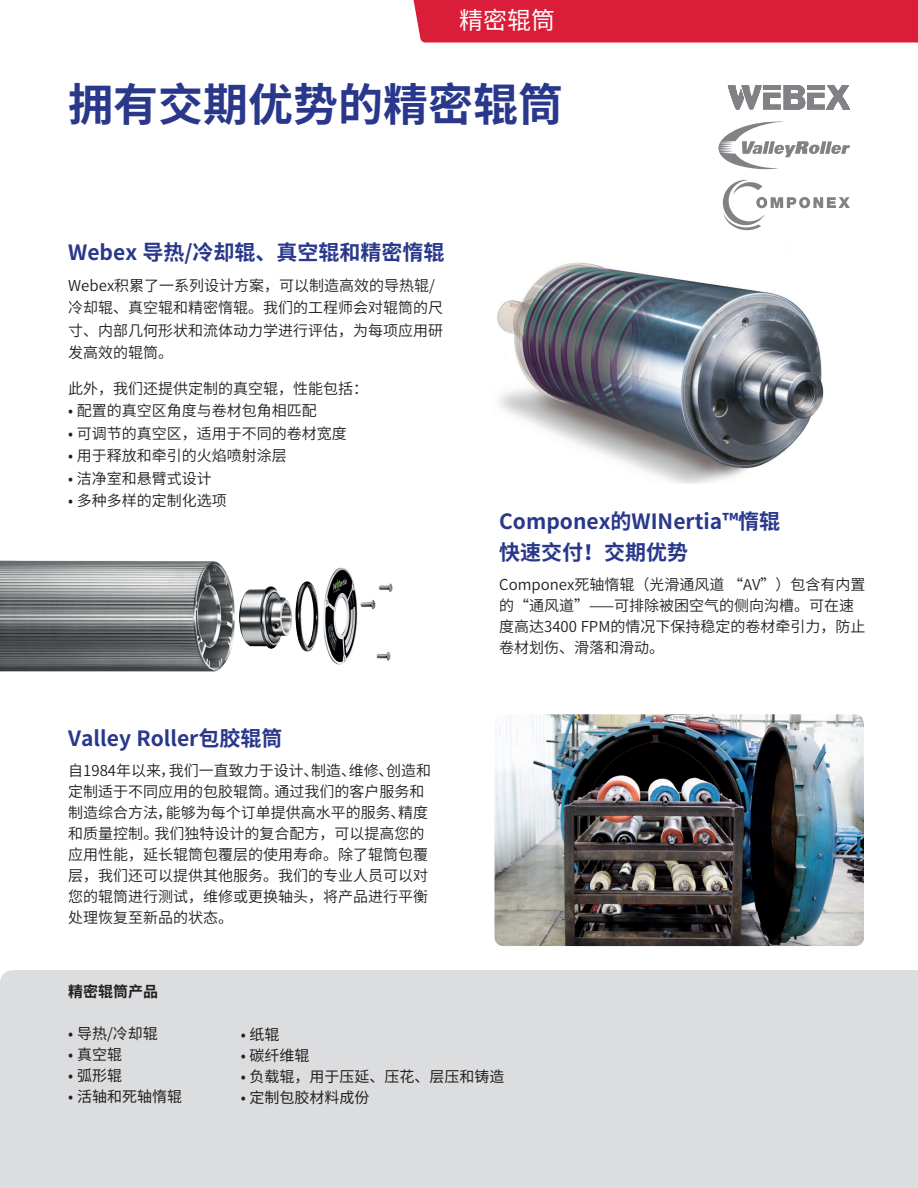
<style>
.page{position:relative;width:918px;height:1188px;background:#fff}
.page>*{position:absolute;margin:0;border:0;box-sizing:border-box;transform-origin:0 0}
.t1{font:700 45px "Source Han Sans CN";color:#29388b}
.t2{font:24px "Source Han Sans CN";color:#fff}
.t3{font:700 21px/31px "Source Han Sans CN";color:#29388b}
.t4{font:15px/21px "Source Han Sans CN";color:#231f20}
.t5{font:15px "Source Han Sans CN";color:#231f20}
.t6{font:700 15px "Source Han Sans CN";color:#231f20}
.s1{font-style:inherit}
</style>
<div class="page">
<div style="left:413px;top:0;width:505px;height:43px;background:#da1d39"></div>
<div style="left:0;top:970px;width:918px;height:218px;background:#dcdddf"></div>
<img style="left:497px;top:262px;width:327px;height:222px">
<img style="left:495px;top:714px;width:369px;height:232px">
<svg style="left:727px;top:85px;width:123px;height:25px"></svg>
<div style="left:807px;top:85px;width:18px;height:5px;background:#808285"></div>
<svg style="left:718px;top:121px;width:132px;height:49px"></svg>
<svg style="left:723px;top:180px;width:127px;height:50px"></svg>
<img style="left:0;top:560px;width:393px;height:112px">
<h2 class="t2" style="left:459px;top:6px;width:97px">精密辊筒</h2>
<h1 class="t1" style="left:68px;top:79px;width:497px">拥有交期优势的精密辊筒</h1>
<h3 class="t3" style="left:68px;top:237px;width:378px">Webex 导热/冷却辊、真空辊和精密惰辊</h3>
<p class="t4" style="left:68px;top:275px;width:376px;line-height:22.5px">Webex积累了一系列设计方案，可以制造高效的导热辊/冷却辊、真空辊和精密惰辊。我们的工程师会对辊筒的尺寸、内部几何形状和流体动力学进行评估，为每项应用研发高效的辊筒。</p>
<p class="t4" style="left:68px;top:378px;width:301px">此外，我们还提供定制的真空辊，性能包括：</p>
<p class="t4" style="left:68px;top:401px;width:250px">• 配置的真空区角度与卷材包角相匹配</p>
<p class="t4" style="left:68px;top:423px;width:280px">• 可调节的真空区，适用于不同的卷材宽度</p>
<p class="t4" style="left:68px;top:446px;width:220px">• 用于释放和牵引的火焰喷射涂层</p>
<p class="t4" style="left:68px;top:468px;width:145px">• 洁净室和悬臂式设计</p>
<p class="t4" style="left:68px;top:491px;width:160px">• 多种多样的定制化选项</p>
<h3 class="t3" style="left:68px;top:724px;width:216px">Valley Roller包胶辊筒</h3>
<p class="t4" style="left:68px;top:760px;width:364px">自1984年以来，我们一直致力于设计、制造、维修、创造和定制适于不同应用的包胶辊筒。通过我们的客户服务和制造综合方法，能够为每个订单提供高水平的服务、精度和质量控制。我们独特设计的复合配方，可以提高您的应用性能，延长辊筒包覆层的使用寿命。除了辊筒包覆层，我们还可以提供其他服务。我们的专业人员可以对您的辊筒进行测试，维修或更换轴头，将产品进行平衡处理恢复至新品的状态。</p>
<h3 class="t3" style="left:499px;top:506px;width:283px">Componex的WINertia™惰辊快速交付！交期优势</h3>
<p class="t4" style="left:499px;top:574px;width:368px">Componex死轴惰辊（光滑通风道 <span class="s1">“</span>AV<span class="s1">”</span>）包含有内置的“通风道”——可排除被困空气的侧向沟槽。可在速度高达3400 FPM的情况下保持稳定的卷材牵引力，防止卷材划伤、滑落和滑动。</p>
<p class="t6" style="left:68px;top:983px;width:91px">精密辊筒产品</p>
<p class="t5" style="left:68px;top:1025px;width:91px">• 导热/冷却辊</p>
<p class="t5" style="left:68px;top:1046px;width:55px">• 真空辊</p>
<p class="t5" style="left:68px;top:1067px;width:55px">• 弧形辊</p>
<p class="t5" style="left:68px;top:1088px;width:115px">• 活轴和死轴惰辊</p>
<p class="t5" style="left:241px;top:1026px;width:40px">• 纸辊</p>
<p class="t5" style="left:241px;top:1047px;width:70px">• 碳纤维辊</p>
<p class="t5" style="left:241px;top:1068px;width:265px">• 负载辊，用于压延、压花、层压和铸造</p>
<p class="t5" style="left:241px;top:1089px;width:130px">• 定制包胶材料成份</p>
</div>
